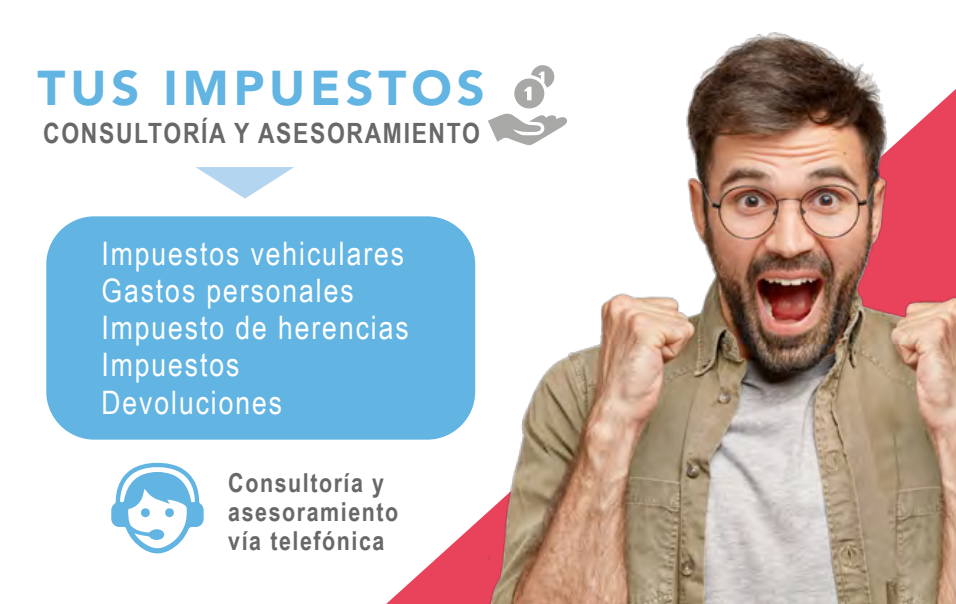
<style>
.page{position:relative;width:956px;height:604px;background:#fff}
.page>*{position:absolute;margin:0;border:0;box-sizing:border-box;transform-origin:0 0}
.t1{font:900 48.8px "Avenir";letter-spacing:.1em;color:#62b4e2}
.t2{font:32.4px/37.2px "Arial Narrow";letter-spacing:.06em;color:#fff}
.t3{font:700 28px "Arial Narrow";letter-spacing:.06em;color:#686868}
.t4{font:700 26px/28.8px "Arial Narrow";letter-spacing:.06em;color:#686868}
</style>
<div class="page">
<svg style="left:386px;top:216px;width:74px;height:387px"></svg>
<div style="left:46px;top:216px;width:429px;height:223px;background:#62b4e2;border-radius:48px"></div>
<svg style="left:111px;top:462px;width:93px;height:91px"></svg>
<div style="left:141px;top:508px;width:9px;height:9px;background:#62b4e2;border-radius:50%"></div>
<div style="left:165px;top:508px;width:9px;height:8px;background:#62b4e2;border-radius:50%"></div>
<svg style="left:196px;top:167px;width:98px;height:31px"></svg>
<img style="left:460px;top:32px;width:496px;height:571px">
<h1 class="t1" style="left:38px;top:46px;width:448px">TUS IMPUESTOS</h1>
<p class="t3" style="left:43px;top:111px;width:438px">CONSULTORÍA Y ASESORAMIENTO</p>
<p class="t2" style="left:102px;top:234px;width:309px">Impuestos vehiculares<br>Gastos personales<br>Impuesto de herencias<br>Impuestos<br>Devoluciones</p>
<p class="t4" style="left:228px;top:467px;width:172px">Consultoría y asesoramiento vía telefónica</p>
</div>
